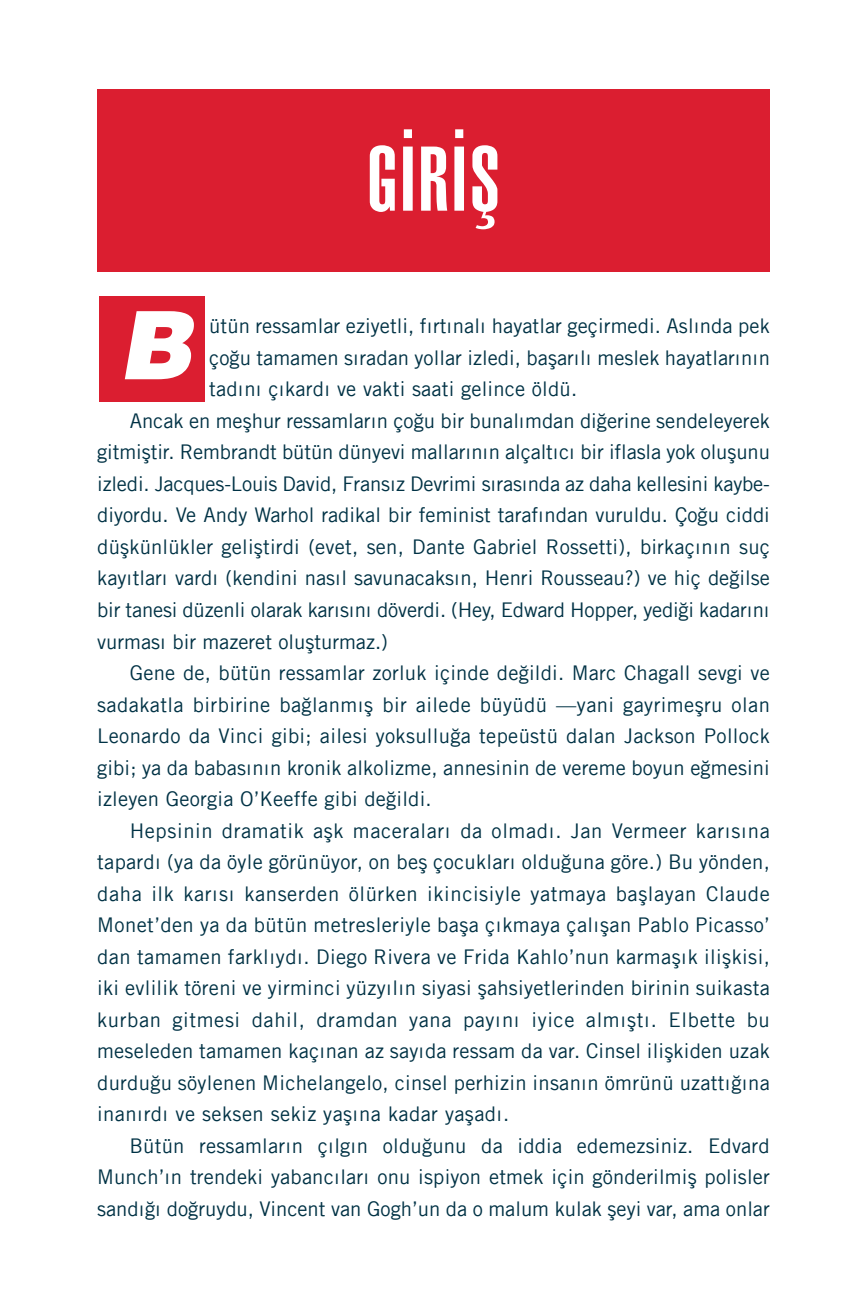
<style>
.page{position:relative;width:851px;height:1297px;background:#fff}
.page>*{position:absolute;margin:0;border:0;box-sizing:border-box;transform-origin:0 0}
.t1{font:italic 800 94.5px "Helvetica LT Black";color:#fff}
.t2{font:90px "Helvetica LT Ultra Compressed";letter-spacing:.035em;color:#fff}
.t3{font:20.25px "Trade Gothic";letter-spacing:.01em;color:#003245}
.t4{font:20.25px "Trade Gothic";letter-spacing:.03em;color:#003245}
.t5{font:20.25px "Trade Gothic";letter-spacing:-.01em;color:#003245}
</style>
<div class="page">
<div style="left:97px;top:89px;width:673px;height:183px;background:#db1e30"></div>
<div style="left:99px;top:296px;width:106px;height:105px;background:#db1e30"></div>
<h2 class="t2" style="left:367px;top:147px;width:134px">GİRİŞ</h2>
<h1 class="t1" style="left:118px;top:311px;width:75px">B</h1>
<p class="t3" style="left:209px;top:314px;width:562px">ütün ressamlar eziyetli, fırtınalı hayatlar geçirmedi. Aslında pek</p>
<p class="t3" style="left:209px;top:345px;width:562px">çoğu tamamen sıradan yollar izledi, başarılı meslek hayatlarının</p>
<p class="t3" style="left:209px;top:377px;width:369px">tadını çıkardı ve vakti saati gelince öldü.</p>
<p class="t3" style="left:130px;top:408px;width:641px">Ancak en meşhur ressamların çoğu bir bunalımdan diğerine sendeleyerek</p>
<p class="t3" style="left:97px;top:440px;width:674px">gitmiştir. Rembrandt bütün dünyevi mallarının alçaltıcı bir iflasla yok oluşunu</p>
<p class="t5" style="left:97px;top:471px;width:674px">izledi. Jacques-Louis David, Fransız Devrimi sırasında az daha kellesini kaybe-</p>
<p class="t3" style="left:97px;top:503px;width:674px">diyordu. Ve Andy Warhol radikal bir feminist tarafından vuruldu. Çoğu ciddi</p>
<p class="t3" style="left:97px;top:534px;width:674px">düşkünlükler geliştirdi (evet, sen, Dante Gabriel Rossetti), birkaçının suç</p>
<p class="t3" style="left:97px;top:566px;width:674px">kayıtları vardı (kendini nasıl savunacaksın, Henri Rousseau?) ve hiç değilse</p>
<p class="t5" style="left:97px;top:597px;width:673px">bir tanesi düzenli olarak karısını döverdi. (Hey, Edward Hopper, yediği kadarını</p>
<p class="t3" style="left:97px;top:629px;width:292px">vurması bir mazeret oluşturmaz.)</p>
<p class="t3" style="left:130px;top:660px;width:641px">Gene de, bütün ressamlar zorluk içinde değildi. Marc Chagall sevgi ve</p>
<p class="t3" style="left:97px;top:692px;width:674px">sadakatla birbirine bağlanmış bir ailede büyüdü —yani gayrimeşru olan</p>
<p class="t3" style="left:97px;top:723px;width:674px">Leonardo da Vinci gibi; ailesi yoksulluğa tepeüstü dalan Jackson Pollock</p>
<p class="t3" style="left:97px;top:755px;width:674px">gibi; ya da babasının kronik alkolizme, annesinin de vereme boyun eğmesini</p>
<p class="t3" style="left:97px;top:786px;width:336px">izleyen Georgia O’Keeffe gibi değildi.</p>
<p class="t4" style="left:130px;top:818px;width:641px">Hepsinin dramatik aşk maceraları da olmadı. Jan Vermeer karısına</p>
<p class="t3" style="left:97px;top:849px;width:674px">tapardı (ya da öyle görünüyor, on beş çocukları olduğuna göre.) Bu yönden,</p>
<p class="t4" style="left:97px;top:881px;width:674px">daha ilk karısı kanserden ölürken ikincisiyle yatmaya başlayan Claude</p>
<p class="t3" style="left:97px;top:912px;width:674px">Monet’den ya da bütün metresleriyle başa çıkmaya çalışan Pablo Picasso’</p>
<p class="t3" style="left:97px;top:944px;width:674px">dan tamamen farklıydı. Diego Rivera ve Frida Kahlo’nun karmaşık ilişkisi,</p>
<p class="t3" style="left:97px;top:975px;width:674px">iki evlilik töreni ve yirminci yüzyılın siyasi şahsiyetlerinden birinin suikasta</p>
<p class="t4" style="left:97px;top:1007px;width:674px">kurban gitmesi dahil, dramdan yana payını iyice almıştı. Elbette bu</p>
<p class="t3" style="left:97px;top:1038px;width:674px">meseleden tamamen kaçınan az sayıda ressam da var. Cinsel ilişkiden uzak</p>
<p class="t3" style="left:97px;top:1070px;width:674px">durduğu söylenen Michelangelo, cinsel perhizin insanın ömrünü uzattığına</p>
<p class="t3" style="left:97px;top:1101px;width:413px">inanırdı ve seksen sekiz yaşına kadar yaşadı.</p>
<p class="t3" style="left:130px;top:1133px;width:641px">Bütün ressamların çılgın olduğunu da iddia edemezsiniz. Edvard</p>
<p class="t3" style="left:97px;top:1164px;width:674px">Munch’ın trendeki yabancıları onu ispiyon etmek için gönderilmiş polisler</p>
<p class="t3" style="left:97px;top:1196px;width:674px">sandığı doğruydu, Vincent van Gogh’un da o malum kulak şeyi var, ama onlar</p>
</div>
